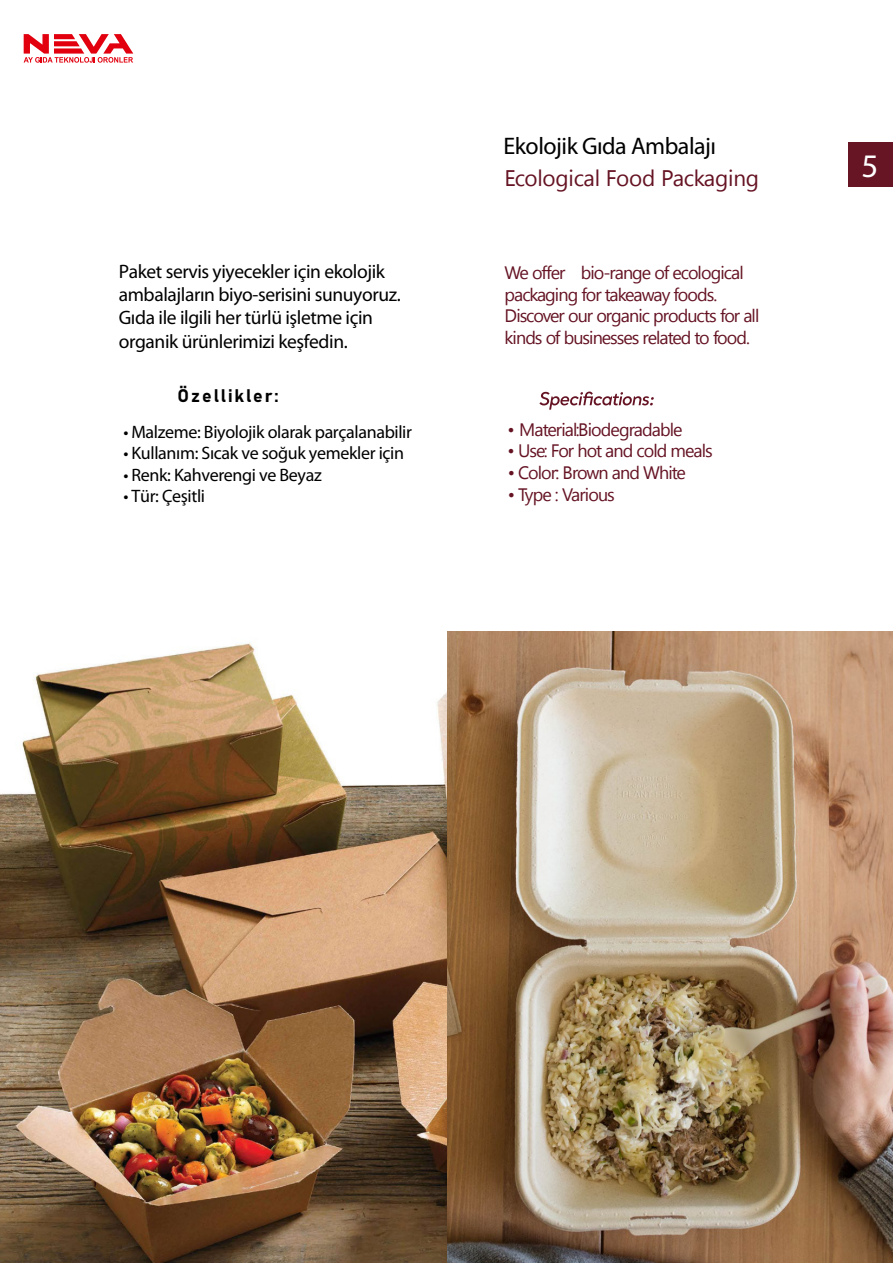
<style>
.page{position:relative;width:893px;height:1263px;background:#fff}
.page>*{position:absolute;margin:0;border:0;box-sizing:border-box;transform-origin:0 0}
.t1{font:33px "Myriad Pro";color:#fff}
.t2{font:24px "Myriad Pro";letter-spacing:-.02em;color:#000}
.t3{font:22.5px "Segoe UI Emoji";color:#651323}
.t4{font:19.5px/23.4px "Myriad Pro";letter-spacing:-.02em;color:#000}
.t5{font:18px "Myriad Pro";letter-spacing:-.02em;color:#000}
.t6{font:18px "Segoe UI Emoji";color:#651323}
.t7{font:18px "Bahnschrift";letter-spacing:.11em;color:#000}
</style>
<div class="page">
<div style="left:848px;top:142px;width:45px;height:45px;background:#671424"></div>
<svg style="left:539px;top:392px;width:115px;height:18px"></svg>
<img style="left:0;top:631px;width:893px;height:632px">
<svg style="left:24px;top:34px;width:109px;height:29px"></svg>
<p class="t4" style="left:119px;top:259px;width:283px">Paket servis yiyecekler için ekolojik ambalajların biyo-serisini sunuyoruz.<br>Gıda ile ilgili her türlü işletme için organik ürünlerimizi keşfedin.</p>
<p class="t7" style="left:178px;top:382px;width:103px">Özellikler:</p>
<p class="t5" style="left:123px;top:420px;width:290px">• Malzeme: Biyolojik olarak parçalanabilir</p>
<p class="t5" style="left:123px;top:442px;width:282px">• Kullanım: Sıcak ve soğuk yemekler için</p>
<p class="t5" style="left:123px;top:464px;width:200px">• Renk: Kahverengi ve Beyaz</p>
<p class="t5" style="left:123px;top:485px;width:83px">• Tür: Çeşitli</p>
<p class="t2" style="left:503px;top:131px;width:214px">Ekolojik Gıda Ambalajı</p>
<p class="t3" style="left:525px;top:165px;width:33px">□●□</p>
<p class="t3" style="left:595px;top:165px;width:7px">●</p>
<p class="t3" style="left:733px;top:165px;width:14px">■</p>
<p class="t6" style="left:623px;top:262px;width:12px">■</p>
<p class="t6" style="left:688px;top:262px;width:25px">□●□</p>
<p class="t6" style="left:739px;top:262px;width:6px">●</p>
<p class="t6" style="left:558px;top:283px;width:12px">■</p>
<p class="t6" style="left:678px;top:283px;width:38px">□□ ▲</p>
<p class="t6" style="left:520px;top:305px;width:33px">▲ □❖</p>
<p class="t6" style="left:668px;top:305px;width:68px">□◆▼▲□</p>
<p class="t6" style="left:516px;top:326px;width:42px">■ ▲□</p>
<p class="t6" style="left:573px;top:326px;width:68px">◆▲■ ▲▲ ▲</p>
<p class="t6" style="left:695px;top:326px;width:44px">▼□ □□</p>
<p class="t6" style="left:508px;top:418px;width:9px">•</p>
<p class="t6" style="left:670px;top:418px;width:6px">●</p>
<p class="t6" style="left:508px;top:440px;width:9px">•</p>
<p class="t6" style="left:614px;top:440px;width:12px">■</p>
<p class="t6" style="left:508px;top:462px;width:9px">•</p>
<p class="t6" style="left:528px;top:462px;width:25px">□●□</p>
<p class="t6" style="left:620px;top:462px;width:12px">■</p>
<p class="t6" style="left:508px;top:483px;width:9px">•</p>
<p class="t6" style="left:588px;top:483px;width:28px">□◆▲</p>
<p class="t1" style="left:862px;top:145px;width:18px">5</p>
</div>
